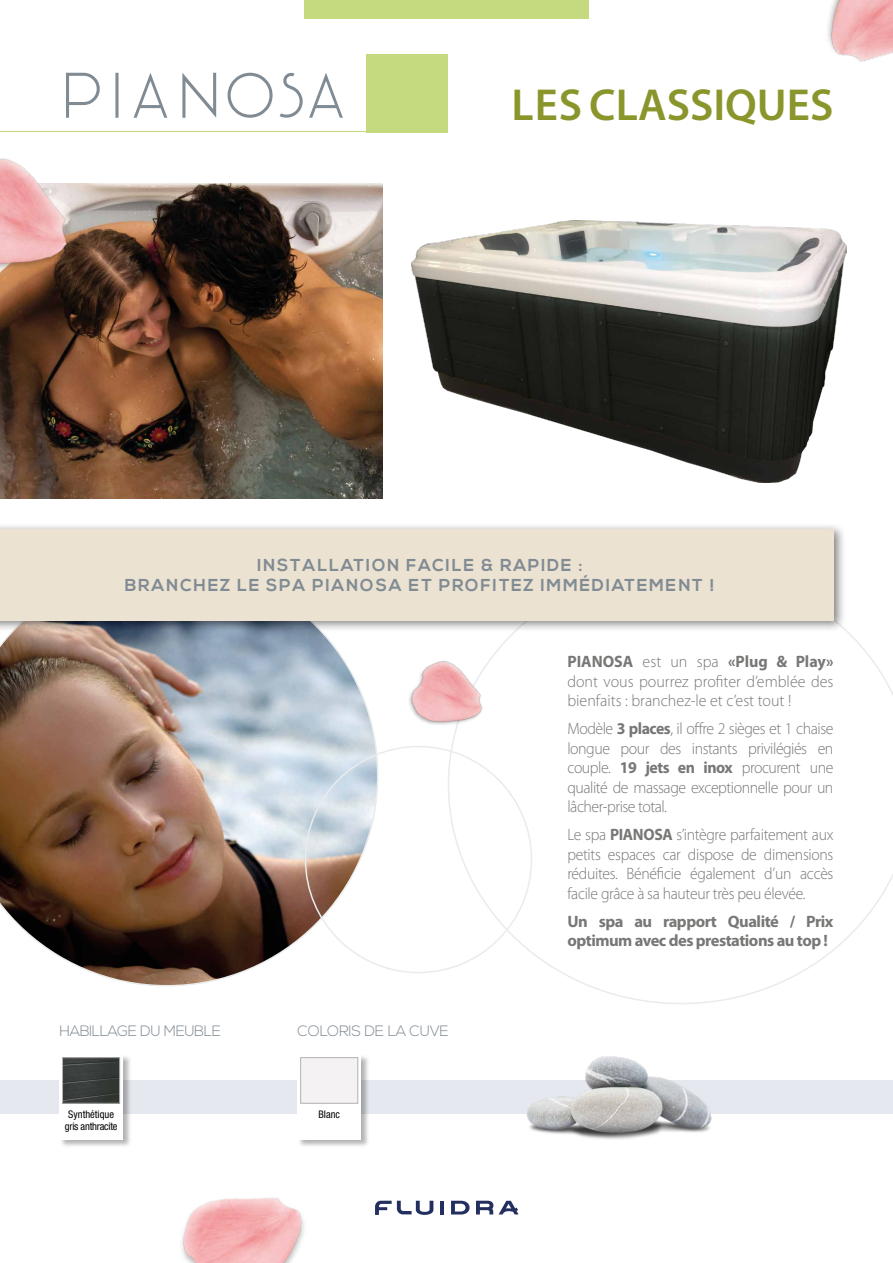
<style>
.page{position:relative;width:893px;height:1263px;background:#fff}
.page>*{position:absolute;margin:0;border:0;box-sizing:border-box;transform-origin:0 0}
.t1{font:61.5px "MANIFESTO";letter-spacing:.02em;color:#808b94}
.t2{font:600 45px "Myriad Pro";color:#8a962b}
.t3{font:700 17.25px/20.7px "Nexa";letter-spacing:.1em;color:#808b94;text-align:center}
.t4{font:300 16.5px/19.5px "Myriad Pro";letter-spacing:-.02em;color:#777776;text-align:justify;scale:.96 1}
.t5{font:300 16.5px/19.5px "Myriad Pro";letter-spacing:-.02em;color:#777776;text-align:justify;scale:.95 1}
.t6{font:300 16.5px/19.5px "Myriad Pro";letter-spacing:-.02em;color:#777776;text-align:justify}
.t7{font:700 16.5px/19.5px "Myriad Pro";letter-spacing:-.03em;color:#777776}
.t8{font:300 15px "Nexa";letter-spacing:-.03em;color:#808b94}
.t9{font:condensed 10.5px/12px "Helvetica Neue LT Std";letter-spacing:-.02em;color:#000;text-align:center}
.t10{font:condensed 10.5px "Helvetica Neue LT Std";color:#000}
.s1{font-weight:700}
</style>
<div class="page">
<img style="left:0;top:183px;width:383px;height:315px">
<img style="left:0;top:632px;width:378px;height:354px">
<svg style="left:448px;top:630px;width:445px;height:374px"></svg>
<img style="left:181px;top:1198px;width:123px;height:65px">
<img style="left:373px;top:632px;width:139px;height:135px">
<img style="left:0;top:158px;width:120px;height:170px">
<img style="left:828px;top:0;width:65px;height:62px">
<div style="left:0;top:523px;width:846px;height:109px;background:#000;opacity:.5"></div>
<div style="left:0;top:529px;width:833px;height:92px;background:#ece2d1"></div>
<hr style="left:0;top:131px;width:445px;height:1px;background:#c5d97f">
<div style="left:366px;top:54px;width:81px;height:78px;background:#c5d97f"></div>
<div style="left:0;top:1080px;width:893px;height:34px;background:#e5e8ee"></div>
<div style="left:59px;top:1054px;width:73px;height:95px;background:#000;opacity:.3"></div>
<div style="left:60px;top:1054px;width:63px;height:86px;background:#fff"></div>
<img style="left:64px;top:1059px;width:54px;height:42px">
<div style="left:62px;top:1057px;width:58px;height:46px;border:1px solid #b3b2b2"></div>
<img style="left:526px;top:1056px;width:186px;height:83px">
<div style="left:297px;top:1054px;width:73px;height:95px;background:#000;opacity:.3"></div>
<div style="left:298px;top:1054px;width:63px;height:86px;background:#fff"></div>
<div style="left:300px;top:1057px;width:58px;height:46px;background:#f4f2f2;border:1px solid #b3b2b2"></div>
<img style="left:411px;top:221px;width:436px;height:261px">
<div style="left:304px;top:0;width:285px;height:19px;background:#c5d97f"></div>
<hr style="left:440px;top:1201px;width:4px;height:13px;background:#222f5f">
<svg style="left:451px;top:1201px;width:19px;height:13px"></svg>
<svg style="left:476px;top:1201px;width:17px;height:13px"></svg>
<svg style="left:375px;top:1201px;width:58px;height:14px"></svg>
<svg style="left:499px;top:1201px;width:20px;height:13px"></svg>
<h1 class="t1" style="left:60px;top:72px;width:290px">PIANOSA</h1>
<h2 class="t2" style="left:512px;top:77px;width:323px">LES CLASSIQUES</h2>
<p class="t3" style="left:125px;top:555px;width:591px">INSTALLATION FACILE &amp; RAPIDE :<br>BRANCHEZ LE SPA PIANOSA ET PROFITEZ IMMÉDIATEMENT !</p>
<p class="t8" style="left:60px;top:1022px;width:163px">HABILLAGE DU MEUBLE</p>
<p class="t9" style="left:65px;top:1109px;width:54px">Synthétique gris anthracite</p>
<p class="t8" style="left:298px;top:1022px;width:153px">COLORIS DE LA CUVE</p>
<p class="t10" style="left:318px;top:1109px;width:23px">Blanc</p>
<p class="t6" style="left:567px;top:652px;width:268px"><span class="s1">PIANOSA</span> est un spa <span class="s1">«Plug &amp; Play» </span>dont vous pourrez profiter d’emblée des bienfaits : branchez-le et c’est tout !</p>
<p class="t4" style="left:567px;top:719px;width:279px">Modèle <span class="s1">3 places</span>, il offre 2 sièges et 1 chaise longue pour des instants privilégiés en couple. <span class="s1">19 jets en inox</span> procurent une qualité de massage exceptionnelle pour un lâcher-prise total.</p>
<p class="t5" style="left:567px;top:825px;width:282px">Le spa <span class="s1">PIANOSA</span> s’intègre parfaitement aux petits espaces car dispose de dimensions réduites. Bénéficie également d’un accès facile grâce à sa hauteur très peu élevée.</p>
<p class="t7" style="left:567px;top:911px;width:268px">Un spa au rapport Qualité / Prix optimum avec des prestations au top !</p>
</div>
